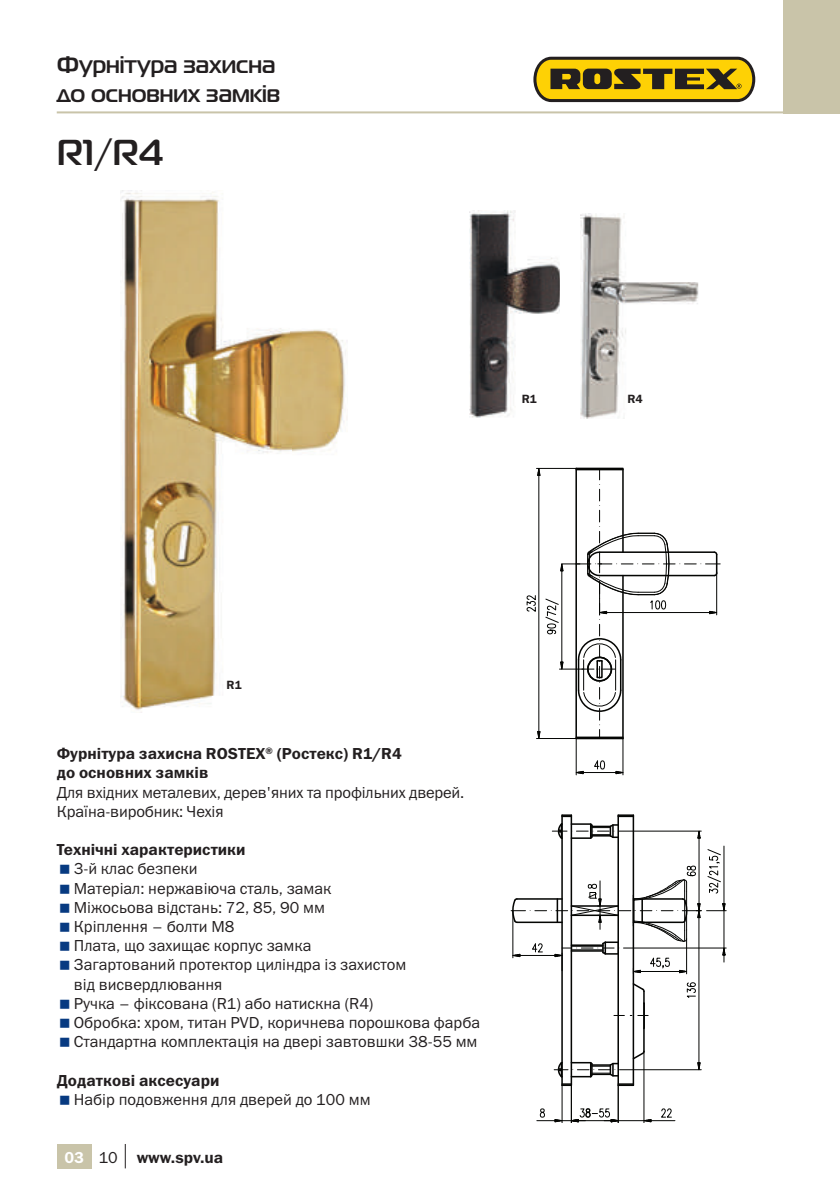
<style>
.page{position:relative;width:840px;height:1191px;background:#fff}
.page>*{position:absolute;margin:0;border:0;box-sizing:border-box;transform-origin:0 0}
.t1{font:700 36px "Magistral C";color:#231f20}
.t2{font:700 24px/28.8px "Magistral C";color:#231f20}
.t3{font:16px/19.2px "Franklin Gothic Book C";color:#231f20}
.t4{font:16px/19.2px "Franklin Gothic Demi C";color:#231f20}
.t5{font:16px "Franklin Gothic Demi C";color:#fff}
.t6{font:12px "Franklin Gothic Demi C";color:#231f20}
.s1{font-family:"Franklin Gothic Book C";color:#231f20}
</style>
<div class="page">
<img style="left:120px;top:190px;width:227px;height:520px">
<img style="left:469px;top:211px;width:90px;height:207px">
<img style="left:580px;top:214px;width:118px;height:205px">
<hr style="left:633px;top:947px;width:92px;height:1px;background:#040503">
<hr style="left:723px;top:846px;width:1px;height:57px;background:#040503">
<hr style="left:723px;top:910px;width:1px;height:38px;background:#040503">
<svg style="left:721px;top:944px;width:4px;height:18px"></svg>
<svg style="left:706px;top:903px;width:19px;height:11px"></svg>
<svg style="left:707px;top:849px;width:13px;height:44px"></svg>
<hr style="left:633px;top:830px;width:67px;height:1px;background:#040503">
<hr style="left:698px;top:838px;width:1px;height:65px;background:#040503">
<svg style="left:696px;top:830px;width:4px;height:8px"></svg>
<hr style="left:617px;top:815px;width:1px;height:270px;background:#040503">
<hr style="left:632px;top:815px;width:1px;height:270px;background:#040503">
<hr style="left:561px;top:815px;width:1px;height:270px;background:#040503">
<hr style="left:570px;top:815px;width:1px;height:270px;background:#040503">
<hr style="left:575px;top:738px;width:1px;height:37px;background:#040503">
<hr style="left:622px;top:738px;width:1px;height:37px;background:#040503">
<hr style="left:583px;top:772px;width:32px;height:1px;background:#040503">
<svg style="left:575px;top:770px;width:8px;height:4px"></svg>
<svg style="left:615px;top:770px;width:9px;height:4px"></svg>
<svg style="left:594px;top:760px;width:10px;height:9px"></svg>
<hr style="left:570px;top:1085px;width:1px;height:38px;background:#040503">
<hr style="left:561px;top:1085px;width:1px;height:38px;background:#040503">
<hr style="left:633px;top:1069px;width:67px;height:1px;background:#040503">
<hr style="left:698px;top:917px;width:1px;height:145px;background:#040503">
<svg style="left:696px;top:1062px;width:4px;height:9px"></svg>
<svg style="left:686px;top:982px;width:9px;height:16px"></svg>
<svg style="left:552px;top:814px;width:81px;height:25px"></svg>
<hr style="left:617px;top:1085px;width:1px;height:38px;background:#040503">
<hr style="left:643px;top:1051px;width:1px;height:72px;background:#040503">
<svg style="left:536px;top:1108px;width:138px;height:14px"></svg>
<hr style="left:642px;top:1028px;width:2px;height:23px;background:#040503">
<svg style="left:554px;top:1049px;width:91px;height:37px"></svg>
<hr style="left:642px;top:991px;width:2px;height:37px;background:#040503">
<svg style="left:637px;top:1003px;width:10px;height:27px"></svg>
<svg style="left:632px;top:981px;width:13px;height:12px"></svg>
<svg style="left:526px;top:467px;width:193px;height:274px"></svg>
<svg style="left:510px;top:865px;width:190px;height:108px"></svg>
<hr style="left:57px;top:111px;width:782px;height:2px;background:#c9c4a9">
<div style="left:782px;top:0;width:57px;height:113px;background:#c9c4a9"></div>
<svg style="left:533px;top:57px;width:221px;height:45px"></svg>
<div style="left:57px;top:1144px;width:34px;height:24px;background:#c9c4a9"></div>
<svg style="left:125px;top:1144px;width:1px;height:24px"></svg>
<h2 class="t2" style="left:57px;top:50px;width:225px">Фурнітура захисна до основних замків</h2>
<h1 class="t1" style="left:57px;top:131px;width:108px">R1/R4</h1>
<p class="t6" style="left:521px;top:392px;width:17px">R1</p>
<p class="t6" style="left:627px;top:392px;width:17px">R4</p>
<p class="t6" style="left:226px;top:678px;width:17px">R1</p>
<p class="t4" style="left:57px;top:743px;width:346px">Фурнітура захисна ROSTEX<sup>®</sup> (Ростекс) R1/R4 до основних замків</p>
<p class="t3" style="left:57px;top:784px;width:409px">Для вхідних металевих, дерев'яних та профільних дверей.<br>Країна-виробник: Чехія</p>
<p class="t4" style="left:57px;top:839px;width:190px">Технічні характеристики</p>
<p class="t3" style="left:74px;top:861px;width:407px">3-й клас безпеки<br>Матеріал: нержавіюча сталь, замак<br>Міжосьова відстань: 72, 85, 90 мм<br>Кріплення – болти М8<br>Плата, що захищає корпус замка<br>Загартований протектор циліндра із захистом<br>від висвердлювання<br>Ручка – фіксована (R1) або натискна (R4)<br>Обробка: хром, титан PVD, коричнева порошкова фарба Стандартна комплектація на двері завтовшки 38-55 мм</p>
<p class="t4" style="left:57px;top:1070px;width:164px">Додаткові аксесуари</p>
<p class="t3" style="left:74px;top:1091px;width:298px">Набір подовження для дверей до 100 мм</p>
<p class="t5" style="left:64px;top:1148px;width:55px">03 <span class="s1">10</span></p>
<p class="t4" style="left:137px;top:1147px;width:88px">www.spv.ua</p>
</div>
